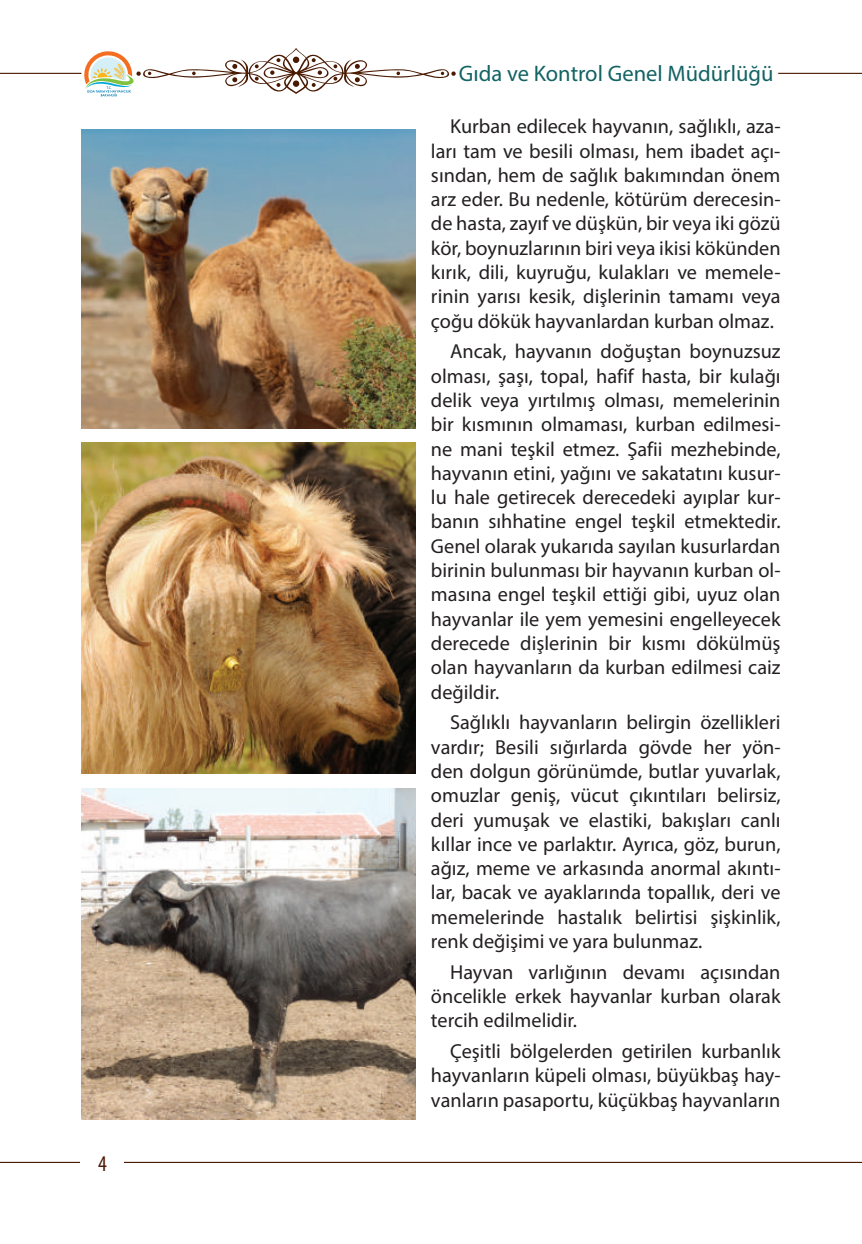
<style>
.page{position:relative;width:862px;height:1244px;background:#fff}
.page>*{position:absolute;margin:0;border:0;box-sizing:border-box;transform-origin:0 0}
.t1{font:22.5px "Myriad Pro";color:#136363}
.t2{font:condensed 22.5px "Myriad Pro";color:#491900}
.t3{font:20.25px/24.3px "Myriad Pro";color:#231f20;text-align:justify}
</style>
<div class="page">
<hr style="left:777px;top:73px;width:84px;height:1px;background:#491900">
<hr style="left:0;top:73px;width:81px;height:1px;background:#491900">
<hr style="left:0;top:1162px;width:861px;height:1px;background:#491900">
<div style="left:81px;top:1148px;width:43px;height:29px;background:#fff"></div>
<svg style="left:84px;top:48px;width:371px;height:49px"></svg>
<img style="left:81px;top:129px;width:334px;height:299px">
<img style="left:81px;top:442px;width:334px;height:332px">
<img style="left:81px;top:788px;width:334px;height:331px">
<p class="t2" style="left:98px;top:1150px;width:10px">4</p>
<p class="t1" style="left:458px;top:59px;width:316px">Gıda ve Kontrol Genel Müdürlüğü</p>
<p class="t3" style="left:431px;top:114px;width:351px;text-indent:19px">Kurban edilecek hayvanın, sağlıklı, aza&shy;ları tam ve besili olması, hem ibadet açı&shy;sından, hem de sağlık bakımından önem arz eder. Bu nedenle, kötürüm derecesin&shy;de hasta, zayıf ve düşkün, bir veya iki gözü kör, boynuzlarının biri veya ikisi kökünden kırık, dili, kuyruğu, kulakları ve memele&shy;rinin yarısı kesik, dişlerinin tamamı veya çoğu dökük hayvanlardan kurban olmaz.</p>
<p class="t3" style="left:431px;top:339px;width:351px;text-indent:19px">Ancak, hayvanın doğuştan boynuzsuz olması, şaşı, topal, hafif hasta, bir kulağı delik veya yırtılmış olması, memelerinin bir kısmının olmaması, kurban edilmesi&shy;ne mani teşkil etmez. Şafii mezhebinde, hayvanın etini, yağını ve sakatatını kusur&shy;lu hale getirecek derecedeki ayıplar kur&shy;banın sıhhatine engel teşkil etmektedir.<br>Genel olarak yukarıda sayılan kusurlardan birinin bulunması bir hayvanın kurban ol&shy;masına engel teşkil ettiği gibi, uyuz olan hayvanlar ile yem yemesini engelleyecek derecede dişlerinin bir kısmı dökülmüş olan hayvanların da kurban edilmesi caiz değildir.</p>
<p class="t3" style="left:431px;top:710px;width:351px;text-indent:19px">Sağlıklı hayvanların belirgin özellikleri vardır; Besili sığırlarda gövde her yön&shy;den dolgun görünümde, butlar yuvarlak, omuzlar geniş, vücut çıkıntıları belirsiz, deri yumuşak ve elastiki, bakışları canlı kıllar ince ve parlaktır. Ayrıca, göz, burun, ağız, meme ve arkasında anormal akıntı&shy;lar, bacak ve ayaklarında topallık, deri ve memelerinde hastalık belirtisi şişkinlik, renk değişimi ve yara bulunmaz.</p>
<p class="t3" style="left:431px;top:959px;width:351px;text-indent:19px">Hayvan varlığının devamı açısından öncelikle erkek hayvanlar kurban olarak tercih edilmelidir.</p>
<p class="t3" style="left:431px;top:1039px;width:351px;text-indent:19px">Çeşitli bölgelerden getirilen kurbanlık hayvanların küpeli olması, büyükbaş hay&shy;vanların pasaportu, küçükbaş hayvanların</p>
</div>
